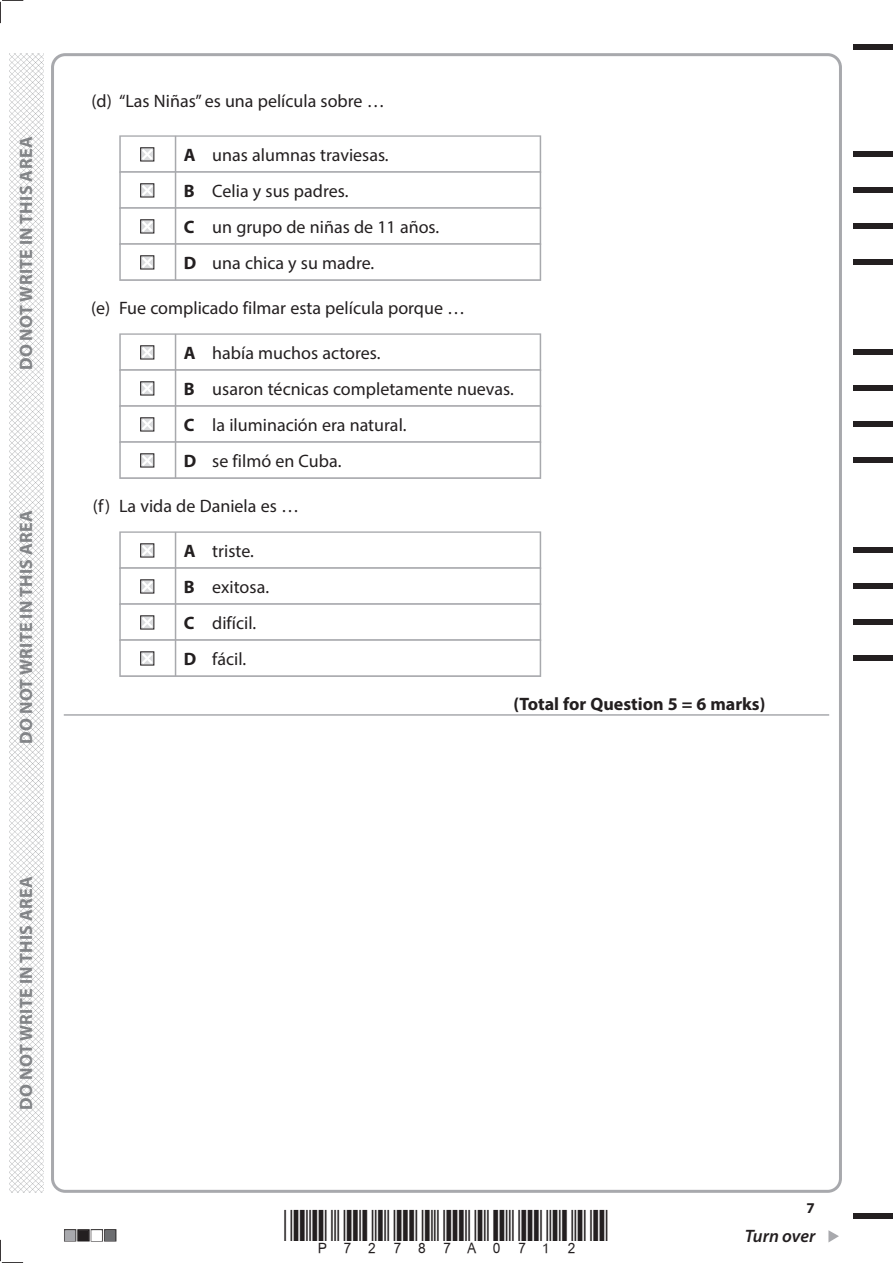
<style>
.page{position:relative;width:893px;height:1263px;background:#fff}
.page>*{position:absolute;margin:0;border:0;box-sizing:border-box;transform-origin:0 0}
.t1{font:18px/36px "Myriad Pro";color:#231f20}
.t2{font:700 18px "Myriad Pro";letter-spacing:.02em;color:#808285}
.t3{font:700 18px "Myriad Pro";color:#231f20}
.t4{font:italic 600 18px "Myriad Pro";letter-spacing:-.005em;color:#231f20}
.t5{font:700 15px "Myriad Pro";color:#231f20}
.s1{font-weight:700}
</style>
<div class="page">
<svg style="left:828px;top:1230px;width:11px;height:12px"></svg>
<div style="left:853px;top:44px;width:40px;height:5px;background:#231f20"></div>
<div style="left:853px;top:1214px;width:40px;height:5px;background:#231f20"></div>
<svg style="left:0;top:0;width:23px;height:23px"></svg>
<svg style="left:0;top:1240px;width:23px;height:23px"></svg>
<img style="left:10px;top:53px;width:34px;height:1140px">
<div style="left:119px;top:135px;width:422px;height:38px;background:#bfc0c3"></div>
<div style="left:121px;top:137px;width:419px;height:34px;background:#fff"></div>
<div style="left:119px;top:171px;width:422px;height:38px;background:#bebfc2"></div>
<div style="left:121px;top:173px;width:419px;height:34px;background:#fff"></div>
<div style="left:119px;top:207px;width:422px;height:38px;background:#bebfc2"></div>
<div style="left:121px;top:209px;width:419px;height:34px;background:#fff"></div>
<div style="left:119px;top:243px;width:422px;height:38px;background:#bdbec1"></div>
<div style="left:121px;top:245px;width:419px;height:34px;background:#fff"></div>
<div style="left:119px;top:333px;width:422px;height:38px;background:#bdbdc0"></div>
<div style="left:121px;top:335px;width:419px;height:34px;background:#fff"></div>
<div style="left:119px;top:369px;width:422px;height:38px;background:#bcbdc0"></div>
<div style="left:121px;top:371px;width:419px;height:34px;background:#fff"></div>
<div style="left:119px;top:405px;width:422px;height:38px;background:#bcbcbf"></div>
<div style="left:121px;top:407px;width:419px;height:34px;background:#fff"></div>
<div style="left:119px;top:441px;width:422px;height:38px;background:#bbbcbf"></div>
<div style="left:121px;top:443px;width:419px;height:34px;background:#fff"></div>
<div style="left:119px;top:531px;width:422px;height:38px;background:#babbbe"></div>
<div style="left:121px;top:533px;width:419px;height:34px;background:#fff"></div>
<div style="left:119px;top:567px;width:422px;height:38px;background:#babbbe"></div>
<div style="left:121px;top:569px;width:419px;height:34px;background:#fff"></div>
<div style="left:119px;top:603px;width:422px;height:38px;background:#bababe"></div>
<div style="left:121px;top:605px;width:419px;height:34px;background:#fff"></div>
<div style="left:119px;top:639px;width:422px;height:38px;background:#babbbe"></div>
<div style="left:121px;top:641px;width:419px;height:34px;background:#fff"></div>
<hr style="left:64px;top:714px;width:765px;height:2px;background:#a8a9ad">
<svg style="left:140px;top:147px;width:15px;height:15px"></svg>
<hr style="left:175px;top:136px;width:1px;height:36px;background:#a8a9ad">
<svg style="left:140px;top:183px;width:15px;height:15px"></svg>
<hr style="left:175px;top:172px;width:1px;height:36px;background:#a8a9ad">
<svg style="left:140px;top:219px;width:15px;height:15px"></svg>
<hr style="left:175px;top:208px;width:1px;height:36px;background:#a8a9ad">
<svg style="left:140px;top:255px;width:15px;height:15px"></svg>
<hr style="left:175px;top:244px;width:1px;height:36px;background:#a8a9ad">
<svg style="left:140px;top:345px;width:15px;height:15px"></svg>
<hr style="left:175px;top:334px;width:1px;height:36px;background:#a8a9ad">
<svg style="left:140px;top:381px;width:15px;height:15px"></svg>
<hr style="left:175px;top:370px;width:1px;height:36px;background:#a8a9ad">
<svg style="left:140px;top:417px;width:15px;height:15px"></svg>
<hr style="left:175px;top:406px;width:1px;height:36px;background:#a8a9ad">
<svg style="left:140px;top:453px;width:15px;height:15px"></svg>
<hr style="left:175px;top:442px;width:1px;height:36px;background:#a8a9ad">
<svg style="left:140px;top:543px;width:15px;height:15px"></svg>
<hr style="left:175px;top:532px;width:1px;height:36px;background:#a8a9ad">
<svg style="left:140px;top:579px;width:15px;height:15px"></svg>
<hr style="left:175px;top:568px;width:1px;height:36px;background:#a8a9ad">
<svg style="left:140px;top:615px;width:15px;height:15px"></svg>
<hr style="left:175px;top:604px;width:1px;height:36px;background:#a8a9ad">
<svg style="left:140px;top:651px;width:15px;height:15px"></svg>
<hr style="left:175px;top:640px;width:1px;height:36px;background:#a8a9ad">
<div style="left:853px;top:151px;width:40px;height:6px;background:#231f20"></div>
<div style="left:853px;top:187px;width:40px;height:6px;background:#231f20"></div>
<div style="left:853px;top:223px;width:40px;height:6px;background:#231f20"></div>
<div style="left:853px;top:259px;width:40px;height:6px;background:#231f20"></div>
<div style="left:853px;top:349px;width:40px;height:6px;background:#231f20"></div>
<div style="left:853px;top:385px;width:40px;height:6px;background:#231f20"></div>
<div style="left:853px;top:421px;width:40px;height:6px;background:#231f20"></div>
<div style="left:853px;top:457px;width:40px;height:6px;background:#231f20"></div>
<div style="left:853px;top:547px;width:40px;height:6px;background:#231f20"></div>
<div style="left:853px;top:583px;width:40px;height:6px;background:#231f20"></div>
<div style="left:853px;top:619px;width:40px;height:6px;background:#231f20"></div>
<div style="left:853px;top:655px;width:40px;height:6px;background:#231f20"></div>
<p class="t2" style="left:14px;top:370px;width:235px;rotate:-90deg">DO NOT WRITE IN THIS AREA</p>
<p class="t2" style="left:14px;top:744px;width:235px;rotate:-90deg">DO NOT WRITE IN THIS AREA</p>
<p class="t2" style="left:14px;top:1110px;width:235px;rotate:-90deg">DO NOT WRITE IN THIS AREA</p>
<p class="t1" style="left:91px;top:83px;width:295px">(d) “Las Niñas” es una película sobre …</p>
<p class="t1" style="left:184px;top:137px;width:257px"><span class="s1">A</span> unas alumnas traviesas.<br><span class="s1">B</span> Celia y sus padres.<br><span class="s1">C</span> un grupo de niñas de 11 años.<br><span class="s1">D</span> una chica y su madre.</p>
<p class="t1" style="left:91px;top:290px;width:376px">(e) Fue complicado filmar esta película porque …</p>
<p class="t1" style="left:184px;top:335px;width:332px"><span class="s1">A</span> había muchos actores.<br><span class="s1">B</span> usaron técnicas completamente nuevas.<br><span class="s1">C</span> la iluminación era natural.<br><span class="s1">D</span> se filmó en Cuba.</p>
<p class="t1" style="left:93px;top:488px;width:208px">(f) La vida de Daniela es …</p>
<p class="t1" style="left:184px;top:533px;width:87px"><span class="s1">A</span> triste.<br><span class="s1">B</span> exitosa.<br><span class="s1">C</span> difícil.<br><span class="s1">D</span> fácil.</p>
<p class="t3" style="left:513px;top:692px;width:254px">(Total for Question 5 = 6 marks)</p>
<p class="t5" style="left:806px;top:1198px;width:10px">7</p>
<p class="t4" style="left:745px;top:1225px;width:72px">Turn over</p>
</div>
